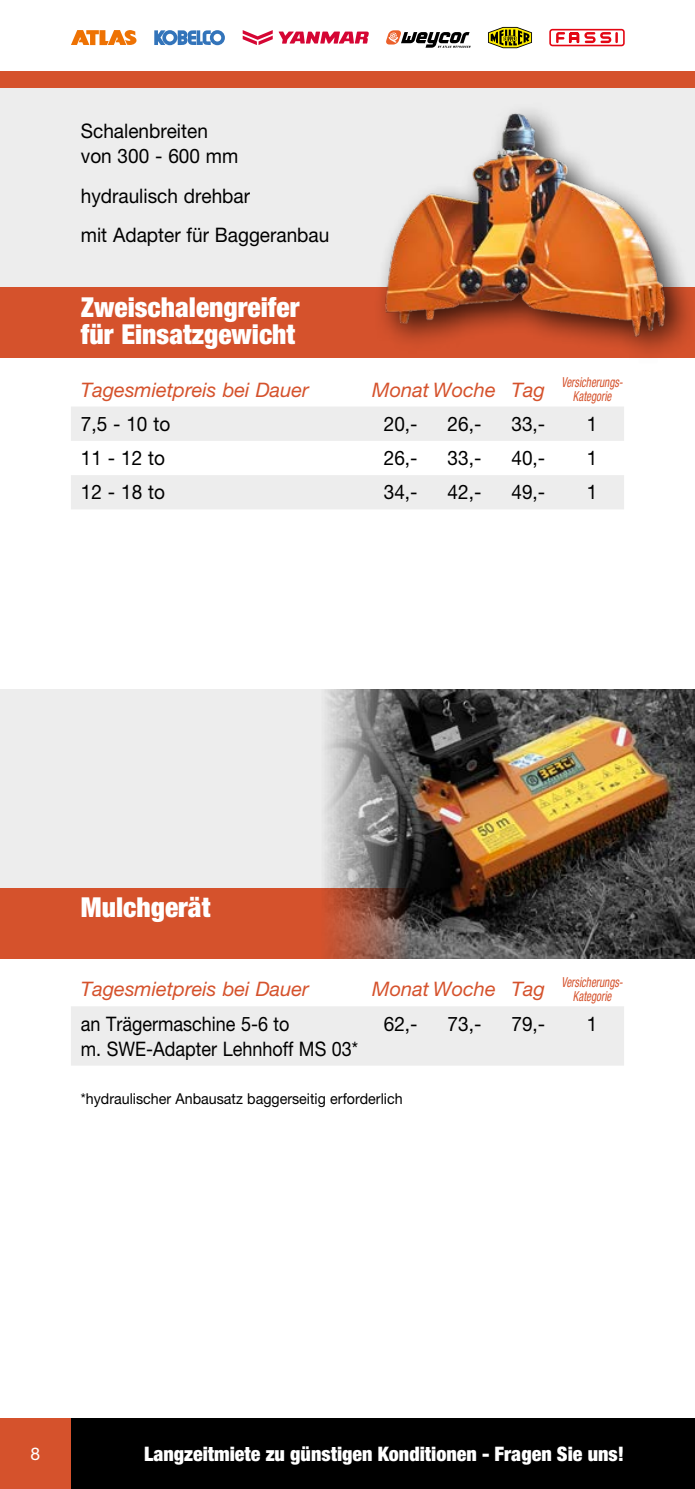
<style>
.page{position:relative;width:695px;height:1489px;background:#fff}
.page>*{position:absolute;margin:0;border:0;box-sizing:border-box;transform-origin:0 0}
.t1{font:900 condensed 27.5px/27.5px "Helvetica Neue LT Pro";color:#fff}
.t2{font:20px/25px "Helvetica Neue LT Pro";color:#000;scale:.95 1}
.t3{font:italic 20px "Helvetica Neue LT Pro";color:#d5522c}
.t4{font:900 condensed 20px "Helvetica Neue LT Pro";color:#fff}
.t5{font:20px/25px "Helvetica Neue LT Pro";color:#000;scale:.9 1}
.t6{font:17.5px "Helvetica Neue LT Pro";color:#fff}
.t7{font:15px "Helvetica Neue LT Pro";color:#000;scale:.95 1}
.t8{font:italic condensed 13.75px/13.8px "Helvetica Neue LT Pro";color:#d5522c;text-align:center;scale:.8 1}
</style>
<div class="page">
<div style="left:0;top:1417px;width:694px;height:71px;background:#000"></div>
<div style="left:0;top:1417px;width:71px;height:71px;background:#d5522c"></div>
<div style="left:0;top:71px;width:694px;height:18px;background:#d5522c"></div>
<div style="left:0;top:89px;width:694px;height:198px;background:#ededed"></div>
<div style="left:0;top:287px;width:694px;height:71px;background:#d5522c"></div>
<div style="left:0;top:689px;width:694px;height:198px;background:#ededed"></div>
<div style="left:0;top:887px;width:694px;height:71px;background:#d5522c"></div>
<img style="left:319px;top:689px;width:375px;height:269px">
<div style="left:71px;top:1006px;width:553px;height:59px;background:#ededed"></div>
<div style="left:372px;top:101px;width:322px;height:264px;background:#000;opacity:.75"></div>
<img style="left:372px;top:108px;width:301px;height:229px">
<svg style="left:71px;top:407px;width:553px;height:102px;fill:#ededed"></svg>
<svg style="left:71px;top:30px;width:65px;height:15px"></svg>
<svg style="left:154px;top:30px;width:71px;height:15px"></svg>
<svg style="left:243px;top:30px;width:126px;height:15px"></svg>
<svg style="left:386px;top:30px;width:84px;height:18px"></svg>
<svg style="left:488px;top:27px;width:44px;height:21px"></svg>
<svg style="left:549px;top:29px;width:75px;height:17px"></svg>
<p class="t2" style="left:81px;top:118px;width:167px">Schalenbreiten von 300 - 600 mm</p>
<p class="t2" style="left:81px;top:175px;width:263px;line-height:39.2px">hydraulisch drehbar<br>mit Adapter für Baggeranbau</p>
<h1 class="t1" style="left:81px;top:293px;width:220px">Zweischalengreifer für Einsatzgewicht</h1>
<p class="t3" style="left:81px;top:377px;width:229px">Tagesmietpreis bei Dauer</p>
<p class="t3" style="left:372px;top:377px;width:174px">Monat Woche Tag</p>
<p class="t8" style="left:561px;top:376px;width:78px">Versicherungs-<br>Kategorie</p>
<p class="t2" style="left:81px;top:411px;width:95px">7,5 - 10 to</p>
<p class="t2" style="left:383px;top:411px;width:37px">20,-</p>
<p class="t2" style="left:447px;top:411px;width:37px">26,-</p>
<p class="t2" style="left:511px;top:411px;width:37px">33,-</p>
<p class="t2" style="left:586px;top:411px;width:13px">1</p>
<p class="t2" style="left:81px;top:445px;width:90px">11 - 12 to</p>
<p class="t2" style="left:383px;top:445px;width:37px">26,-</p>
<p class="t2" style="left:447px;top:445px;width:37px">33,-</p>
<p class="t2" style="left:511px;top:445px;width:37px">40,-</p>
<p class="t2" style="left:586px;top:445px;width:13px">1</p>
<p class="t2" style="left:81px;top:479px;width:90px">12 - 18 to</p>
<p class="t2" style="left:383px;top:479px;width:37px">34,-</p>
<p class="t2" style="left:447px;top:479px;width:37px">42,-</p>
<p class="t2" style="left:511px;top:479px;width:37px">49,-</p>
<p class="t2" style="left:586px;top:479px;width:13px">1</p>
<h1 class="t1" style="left:81px;top:892px;width:131px">Mulchgerät</h1>
<p class="t3" style="left:81px;top:977px;width:229px">Tagesmietpreis bei Dauer</p>
<p class="t3" style="left:372px;top:977px;width:174px">Monat Woche Tag</p>
<p class="t8" style="left:561px;top:975px;width:78px">Versicherungs-<br>Kategorie</p>
<p class="t5" style="left:81px;top:1010px;width:309px">an Trägermaschine 5-6 to<br>m. SWE-Adapter Lehnhoff MS 03*</p>
<p class="t2" style="left:383px;top:1010px;width:37px">62,-</p>
<p class="t2" style="left:447px;top:1010px;width:37px">73,-</p>
<p class="t2" style="left:511px;top:1010px;width:37px">79,-</p>
<p class="t2" style="left:586px;top:1010px;width:13px">1</p>
<p class="t7" style="left:81px;top:1089px;width:340px">*hydraulischer Anbausatz baggerseitig erforderlich</p>
<p class="t6" style="left:31px;top:1442px;width:11px">8</p>
<p class="t4" style="left:144px;top:1440px;width:481px">Langzeitmiete zu günstigen Konditionen - Fragen Sie uns!</p>
</div>
